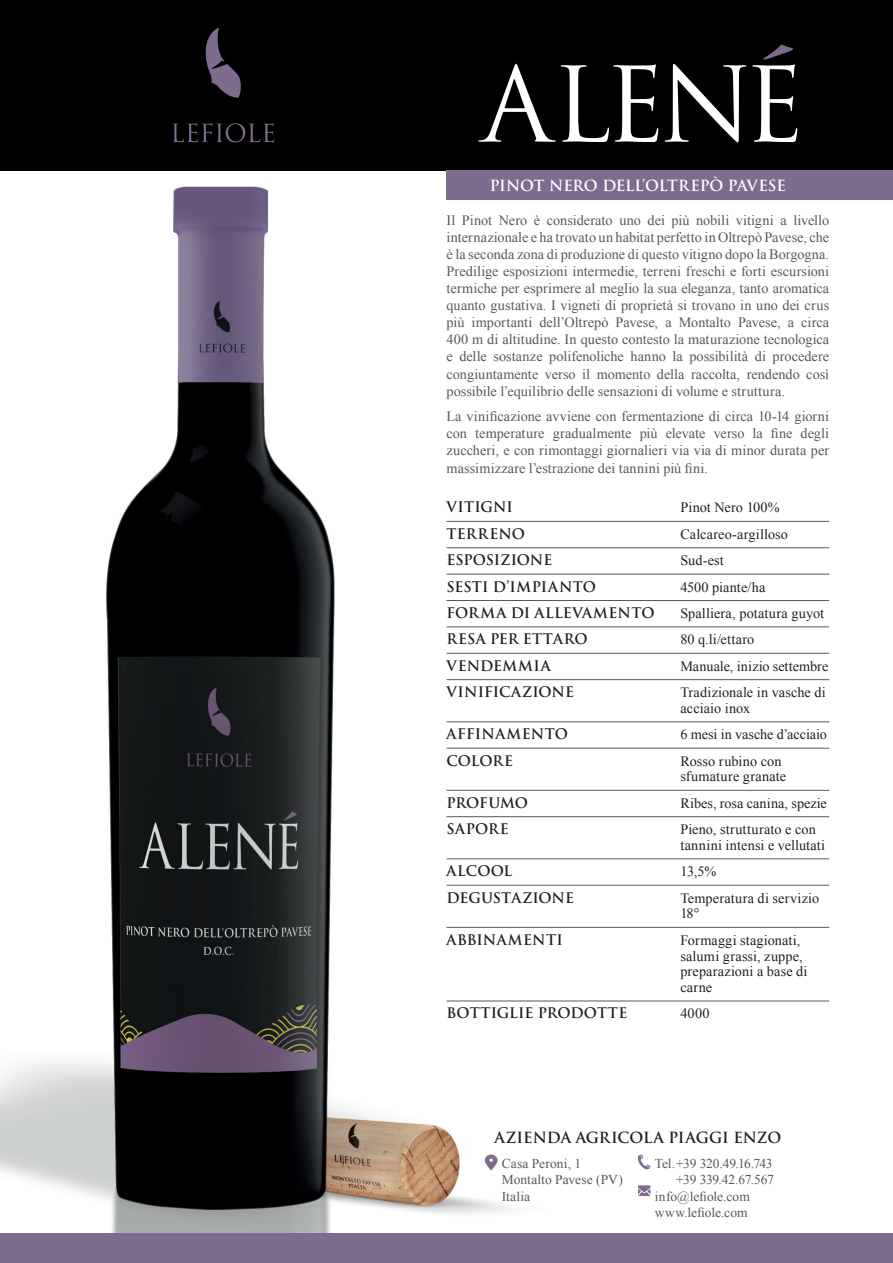
<style>
.page{position:relative;width:893px;height:1263px;background:#fff}
.page>*{position:absolute;margin:0;border:0;box-sizing:border-box;transform-origin:0 0}
.t1{font:700 15px "Trajan Pro";letter-spacing:-.01em;color:#fff}
.t2{font:700 15px "Trajan Pro";letter-spacing:-.005em;color:#231f20}
.t3{font:14.25px/17.1px "Times New Roman";letter-spacing:.01em;color:#57585a;text-align:justify}
.t4{font:14.25px/15.8px "Times New Roman";letter-spacing:.01em;color:#231f20}
.t5{font:700 14.25px "Trajan Pro";letter-spacing:.005em;color:#231f20}
.t6{font:14.25px "Times New Roman";letter-spacing:-.01em;color:#231f20}
.t7{font:700 14.25px "Trajan Pro";letter-spacing:.025em;color:#231f20}
.t8{font:700 14.25px "Trajan Pro";letter-spacing:-.02em;color:#231f20}
.t9{font:13.5px/16.2px "Times New Roman";letter-spacing:-.005em;color:#57585a}
.t10{font:13.5px "Times New Roman";letter-spacing:-.03em;color:#57585a}
</style>
<div class="page">
<img style="left:0;top:170px;width:830px;height:1063px">
<svg style="left:485px;top:1154px;width:12px;height:16px"></svg>
<svg style="left:637px;top:1154px;width:14px;height:15px"></svg>
<svg style="left:638px;top:1185px;width:13px;height:11px"></svg>
<div style="left:0;top:0;width:893px;height:170px;background:#000001"></div>
<svg style="left:172px;top:123px;width:102px;height:19px"></svg>
<svg style="left:205px;top:28px;width:36px;height:70px"></svg>
<svg style="left:478px;top:64px;width:180px;height:78px"></svg>
<svg style="left:665px;top:64px;width:81px;height:78px"></svg>
<svg style="left:752px;top:45px;width:45px;height:97px"></svg>
<div style="left:446px;top:170px;width:447px;height:30px;background:#7e6c8e"></div>
<div style="left:0;top:1233px;width:893px;height:30px;background:#7e6c8e"></div>
<hr style="left:446px;top:521px;width:383px;height:1px;background:#57585a">
<hr style="left:446px;top:547px;width:383px;height:1px;background:#57585a">
<hr style="left:446px;top:574px;width:383px;height:1px;background:#57585a">
<hr style="left:446px;top:600px;width:383px;height:1px;background:#57585a">
<hr style="left:446px;top:626px;width:383px;height:1px;background:#57585a">
<hr style="left:446px;top:653px;width:383px;height:1px;background:#57585a">
<hr style="left:446px;top:679px;width:383px;height:1px;background:#57585a">
<hr style="left:446px;top:721px;width:383px;height:1px;background:#57585a">
<hr style="left:446px;top:748px;width:383px;height:1px;background:#57585a">
<hr style="left:446px;top:790px;width:383px;height:1px;background:#57585a">
<hr style="left:446px;top:816px;width:383px;height:1px;background:#57585a">
<hr style="left:446px;top:858px;width:383px;height:1px;background:#57585a">
<hr style="left:446px;top:885px;width:383px;height:1px;background:#57585a">
<hr style="left:446px;top:927px;width:383px;height:1px;background:#57585a">
<hr style="left:446px;top:1000px;width:383px;height:1px;background:#57585a">
<p class="t1" style="left:490px;top:176px;width:297px">PINOT NERO DELL’OLTREPÒ PAVESE</p>
<p class="t3" style="left:446px;top:211px;width:384px">Il Pinot Nero è considerato uno dei più nobili vitigni a livello internazionale e ha trovato un habitat perfetto in Oltrepò Pavese, che è la seconda zona di produzione di questo vitigno dopo la Borgogna.<br>Predilige esposizioni intermedie, terreni freschi e forti escursioni termiche per esprimere al meglio la sua eleganza, tanto aromatica quanto gustativa. I vigneti di proprietà si trovano in uno dei crus più importanti dell’Oltrepò Pavese, a Montalto Pavese, a circa 400 m di altitudine. In questo contesto la maturazione tecnologica e delle sostanze polifenoliche hanno la possibilità di procedere congiuntamente verso il momento della raccolta, rendendo così possibile l’equilibrio delle sensazioni di volume e struttura.</p>
<p class="t3" style="left:446px;top:408px;width:384px">La vinificazione avviene con fermentazione di circa 10-14 giorni con temperature gradualmente più elevate verso la fine degli zuccheri, e con rimontaggi giornalieri via via di minor durata per massimizzare l’estrazione dei tannini più fini.</p>
<p class="t5" style="left:446px;top:498px;width:68px">VITIGNI</p>
<p class="t4" style="left:680px;top:500px;width:101px">Pinot Nero 100%</p>
<p class="t5" style="left:446px;top:525px;width:80px">TERRENO</p>
<p class="t4" style="left:680px;top:526px;width:109px">Calcareo-argilloso</p>
<p class="t5" style="left:446px;top:551px;width:107px">ESPOSIZIONE</p>
<p class="t4" style="left:680px;top:552px;width:45px">Sud-est</p>
<p class="t5" style="left:446px;top:578px;width:151px">SESTI D’IMPIANTO</p>
<p class="t4" style="left:680px;top:579px;width:87px">4500 piante/ha</p>
<p class="t5" style="left:446px;top:604px;width:210px">FORMA DI ALLEVAMENTO</p>
<p class="t4" style="left:680px;top:605px;width:145px">Spalliera, potatura guyot</p>
<p class="t5" style="left:446px;top:630px;width:143px">RESA PER ETTARO</p>
<p class="t4" style="left:680px;top:631px;width:76px">80 q.li/ettaro</p>
<p class="t7" style="left:446px;top:657px;width:106px">VENDEMMIA</p>
<p class="t4" style="left:680px;top:658px;width:149px">Manuale, inizio settembre</p>
<p class="t5" style="left:446px;top:683px;width:129px">VINIFICAZIONE</p>
<p class="t4" style="left:680px;top:684px;width:147px">Tradizionale in vasche di acciaio inox</p>
<p class="t5" style="left:446px;top:725px;width:123px">AFFINAMENTO</p>
<p class="t6" style="left:680px;top:725px;width:148px">6 mesi in vasche d’acciaio</p>
<p class="t5" style="left:446px;top:752px;width:68px">COLORE</p>
<p class="t4" style="left:680px;top:753px;width:107px">Rosso rubino con sfumature granate</p>
<p class="t8" style="left:446px;top:794px;width:83px">PROFUMO</p>
<p class="t4" style="left:680px;top:795px;width:148px">Ribes, rosa canina, spezie</p>
<p class="t5" style="left:446px;top:820px;width:64px">SAPORE</p>
<p class="t4" style="left:680px;top:821px;width:146px">Pieno, strutturato e con tannini intensi e vellutati</p>
<p class="t5" style="left:446px;top:862px;width:67px">ALCOOL</p>
<p class="t4" style="left:680px;top:863px;width:37px">13,5%</p>
<p class="t5" style="left:446px;top:889px;width:129px">DEGUSTAZIONE</p>
<p class="t4" style="left:680px;top:890px;width:140px">Temperatura di servizio<br>18°</p>
<p class="t5" style="left:446px;top:931px;width:118px">ABBINAMENTI</p>
<p class="t4" style="left:680px;top:932px;width:129px">Formaggi stagionati, salumi grassi, zuppe, preparazioni a base di carne</p>
<p class="t5" style="left:446px;top:1004px;width:182px">BOTTIGLIE PRODOTTE</p>
<p class="t4" style="left:680px;top:1005px;width:31px">4000</p>
<p class="t2" style="left:494px;top:1128px;width:288px">AZIENDA AGRICOLA PIAGGI ENZO</p>
<p class="t9" style="left:502px;top:1155px;width:123px">Casa Peroni, 1<br>Montalto Pavese (PV)<br>Italia</p>
<p class="t10" style="left:655px;top:1154px;width:119px">Tel.+39 320.49.16.743</p>
<p class="t9" style="left:676px;top:1171px;width:99px">+39 339.42.67.567</p>
<p class="t9" style="left:655px;top:1188px;width:97px">info@lefiole.com</p>
<p class="t9" style="left:655px;top:1204px;width:94px">www.lefiole.com</p>
</div>
